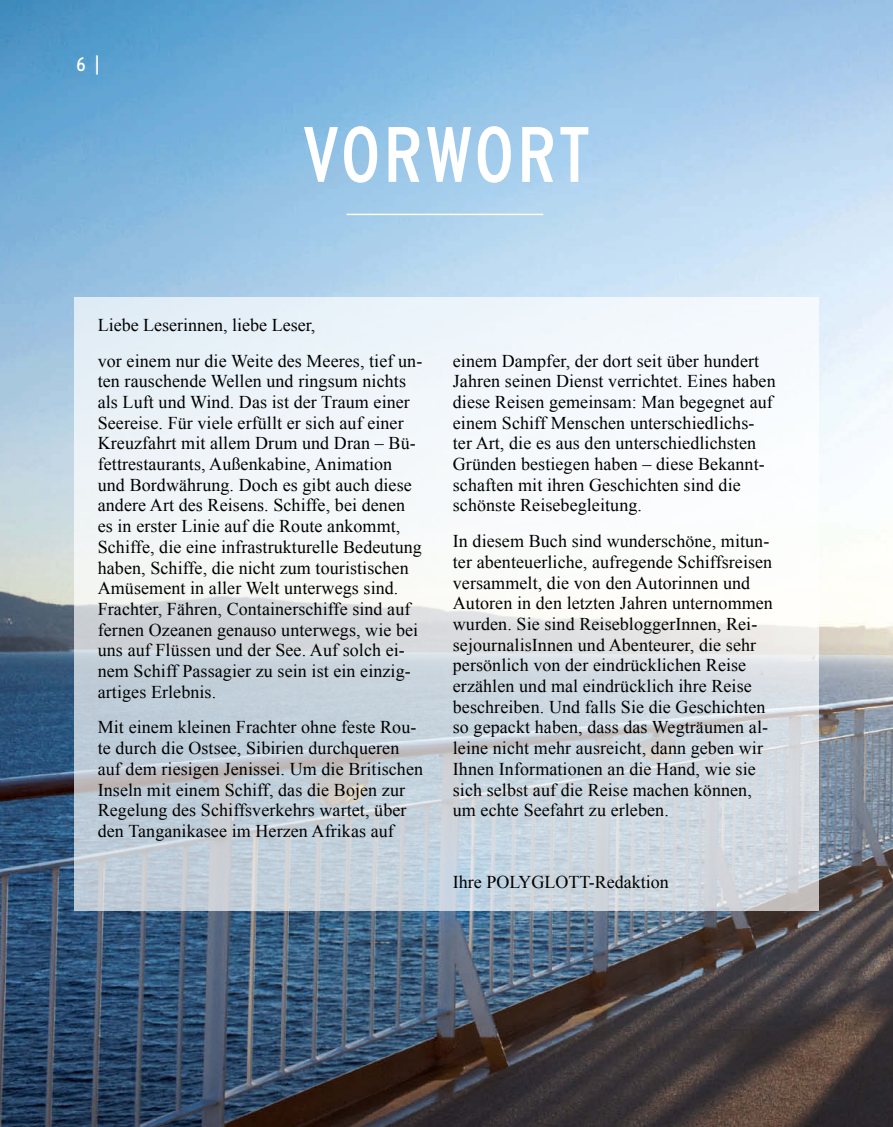
<style>
.page{position:relative;width:893px;height:1127px;background:#fff}
.page>*{position:absolute;margin:0;border:0;box-sizing:border-box;transform-origin:0 0}
.t1{font:condensed 78.3px "Interstate";letter-spacing:.02em;color:#fff}
.t2{font:condensed 19.5px "Interstate";color:#fff}
.t3{font:18px/20.7px "Times New Roman";letter-spacing:.005em;color:#000}
</style>
<div class="page">
<img style="left:0;top:0;width:893px;height:1127px">
<svg style="left:74px;top:297px;width:745px;height:613px"></svg>
<hr style="left:347px;top:214px;width:196px;height:1px;background:#fff">
<p class="t2" style="left:77px;top:54px;width:25px">6 |</p>
<h1 class="t1" style="left:302px;top:111px;width:290px">VORWORT</h1>
<p class="t3" style="left:98px;top:309px;width:326px;line-height:35.7px">Liebe Leserinnen, liebe Leser,<br>vor einem nur die Weite des Meeres, tief un-</p>
<p class="t3" style="left:98px;top:372px;width:326px">ten rauschende Wellen und ringsum nichts als Luft und Wind. Das ist der Traum einer Seereise. Für viele erfüllt er sich auf einer Kreuzfahrt mit allem Drum und Dran – Bü&shy;fettrestaurants, Außenkabine, Animation und Bordwährung. Doch es gibt auch diese andere Art des Reisens. Schiffe, bei denen es in erster Linie auf die Route ankommt, Schiffe, die eine infrastrukturelle Bedeutung haben, Schiffe, die nicht zum touristischen Amüsement in aller Welt unterwegs sind.<br>Frachter, Fähren, Containerschiffe sind auf fernen Ozeanen genauso unterwegs, wie bei uns auf Flüssen und der See. Auf solch ei&shy;nem Schiff Passagier zu sein ist ein einzig&shy;artiges Erlebnis.</p>
<p class="t3" style="left:98px;top:719px;width:327px">Mit einem kleinen Frachter ohne feste Rou&shy;te durch die Ostsee, Sibirien durchqueren auf dem riesigen Jenissei. Um die Britischen Inseln mit einem Schiff, das die Bojen zur Regelung des Schiffsverkehrs wartet, über den Tanganikasee im Herzen Afrikas auf</p>
<p class="t3" style="left:453px;top:352px;width:324px">einem Dampfer, der dort seit über hundert Jahren seinen Dienst verrichtet. Eines haben diese Reisen gemeinsam: Man begegnet auf einem Schiff Menschen unterschiedlichs&shy;ter Art, die es aus den unterschiedlichsten Gründen bestiegen haben – diese Bekannt&shy;schaften mit ihren Geschichten sind die schönste Reisebegleitung.</p>
<p class="t3" style="left:453px;top:532px;width:322px">In diesem Buch sind wunderschöne, mitun&shy;ter abenteuerliche, aufregende Schiffsreisen versammelt, die von den Autorinnen und Autoren in den letzten Jahren unternommen wurden. Sie sind ReisebloggerInnen, Rei&shy;sejournalisInnen und Abenteurer, die sehr persönlich von der eindrücklichen Reise erzählen und mal eindrücklich ihre Reise beschreiben. Und falls Sie die Geschichten so gepackt haben, dass das Wegträumen al&shy;leine nicht mehr ausreicht, dann geben wir Ihnen Informationen an die Hand, wie sie sich selbst auf die Reise machen können, um echte Seefahrt zu erleben.</p>
<p class="t3" style="left:453px;top:873px;width:217px">Ihre POLYGLOTT-Redaktion</p>
</div>
